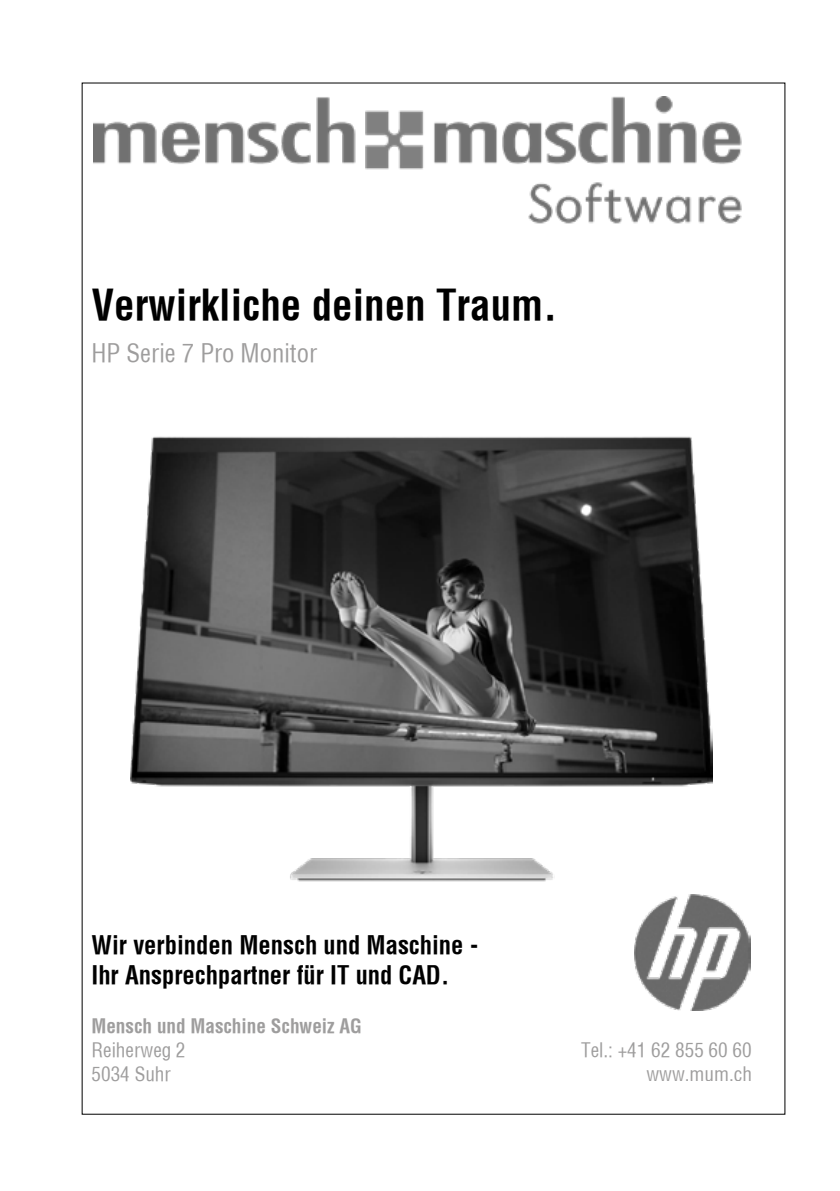
<style>
.page{position:relative;width:840px;height:1191px;background:#fff}
.page>*{position:absolute;margin:0;border:0;box-sizing:border-box;transform-origin:0 0}
.t1{font:700 condensed 41px "Helvetica";color:#000}
.t2{font:700 condensed 24.6px/30.6px "Helvetica";color:#000}
.t3{font:condensed 24.6px "Helvetica";color:#9e9d9d}
.t4{font:condensed 19.2px/23.6px "Helvetica";color:#9e9d9d;text-align:right}
.t5{font:700 condensed 19.2px "Helvetica";color:#9e9d9d}
</style>
<div class="page">
<img style="left:93px;top:96px;width:649px;height:128px">
<img style="left:634px;top:896px;width:116px;height:114px">
<img style="left:130px;top:436px;width:581px;height:512px">
<h1 class="t1" style="left:91px;top:279px;width:467px">Verwirkliche deinen Traum.</h1>
<p class="t3" style="left:91px;top:338px;width:227px">HP Serie 7 Pro Monitor</p>
<p class="t2" style="left:91px;top:929px;width:388px">Wir verbinden Mensch und Maschine -<br>Ihr Ansprechpartner für IT und CAD.</p>
<p class="t5" style="left:91px;top:1014px;width:272px">Mensch und Maschine Schweiz AG</p>
<p class="t4" style="left:91px;top:1038px;width:95px;text-align:left">Reiherweg 2<br>5034 Suhr</p>
<p class="t4" style="left:580px;top:1038px;width:172px">Tel.: +41 62 855 60 60 www.mum.ch</p>
</div>
